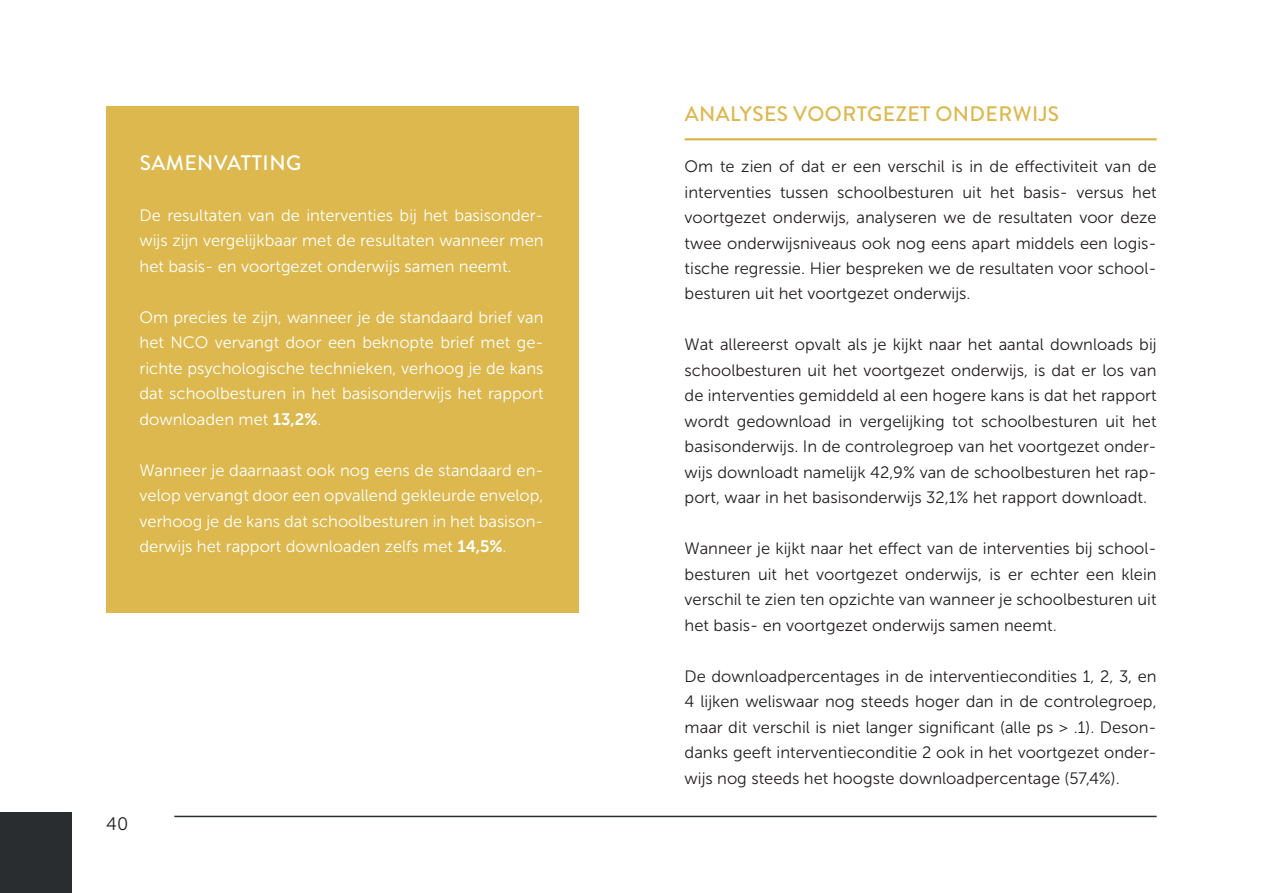
<style>
.page{position:relative;width:1263px;height:893px;background:#fff}
.page>*{position:absolute;margin:0;border:0;box-sizing:border-box;transform-origin:0 0}
.t1{font:500 21px "Brandon Grotesque";letter-spacing:.02em;color:#dcb84e}
.t2{font:500 21px "Brandon Grotesque";letter-spacing:.02em;color:#fff}
.t3{font:18px "Museo Sans 300";color:#231f20}
.t4{font:16.5px/25.5px "Museo Sans 300";color:#231f20;text-align:justify}
.t5{font:16.5px/25.5px "Museo Sans 300";color:#fff;text-align:justify}
.s1{font-family:"Museo Sans 700"}
</style>
<div class="page">
<hr style="left:174px;top:816px;width:983px;height:1px;background:#292d2f">
<div style="left:0;top:812px;width:71px;height:81px;background:#292d2f"></div>
<div style="left:106px;top:106px;width:472px;height:506px;background:#dcb84e"></div>
<hr style="left:685px;top:138px;width:472px;height:2px;background:#dbb84e">
<p class="t2" style="left:140px;top:148px;width:163px">SAMENVATTING</p>
<p class="t5" style="left:140px;top:203px;width:405px">De resultaten van de interventies bij het basisonder&shy;wijs zijn vergelijkbaar met de resultaten wanneer men het basis- en voortgezet onderwijs samen neemt.</p>
<p class="t5" style="left:140px;top:305px;width:405px">Om precies te zijn, wanneer je de standaard brief van het NCO vervangt door een beknopte brief met ge&shy;richte psychologische technieken, verhoog je de kans dat schoolbesturen in het basisonderwijs het rapport downloaden met <span class="s1">13,2%</span>.</p>
<p class="t5" style="left:140px;top:458px;width:405px">Wanneer je daarnaast ook nog eens de standaard en&shy;velop vervangt door een opvallend gekleurde envelop, verhoog je de kans dat schoolbesturen in het basison&shy;derwijs het rapport downloaden zelfs met <span class="s1">14,5%</span>.</p>
<p class="t3" style="left:106px;top:814px;width:23px">40</p>
<p class="t1" style="left:685px;top:99px;width:376px">ANALYSES VOORTGEZET ONDERWIJS</p>
<p class="t4" style="left:685px;top:154px;width:474px">Om te zien of dat er een verschil is in de effectiviteit van de interventies tussen schoolbesturen uit het basis- versus het voortgezet onderwijs, analyseren we de resultaten voor deze twee onderwijsniveaus ook nog eens apart middels een logis&shy;tische regressie. Hier bespreken we de resultaten voor school&shy;besturen uit het voortgezet onderwijs.</p>
<p class="t4" style="left:685px;top:332px;width:473px">Wat allereerst opvalt als je kijkt naar het aantal downloads bij schoolbesturen uit het voortgezet onderwijs, is dat er los van de interventies gemiddeld al een hogere kans is dat het rapport wordt gedownload in vergelijking tot schoolbesturen uit het basisonderwijs. In de controlegroep van het voortgezet onder&shy;wijs downloadt namelijk 42,9% van de schoolbesturen het rap&shy;port, waar in het basisonderwijs 32,1% het rapport downloadt.</p>
<p class="t4" style="left:685px;top:536px;width:474px">Wanneer je kijkt naar het effect van de interventies bij school&shy;besturen uit het voortgezet onderwijs, is er echter een klein verschil te zien ten opzichte van wanneer je schoolbesturen uit het basis- en voortgezet onderwijs samen neemt.</p>
<p class="t4" style="left:685px;top:664px;width:474px">De downloadpercentages in de interventiecondities 1, 2, 3, en 4 lijken weliswaar nog steeds hoger dan in de controlegroep, maar dit verschil is niet langer significant (alle ps &gt; .1). Deson&shy;danks geeft interventieconditie 2 ook in het voortgezet onder&shy;wijs nog steeds het hoogste downloadpercentage (57,4%).</p>
</div>
